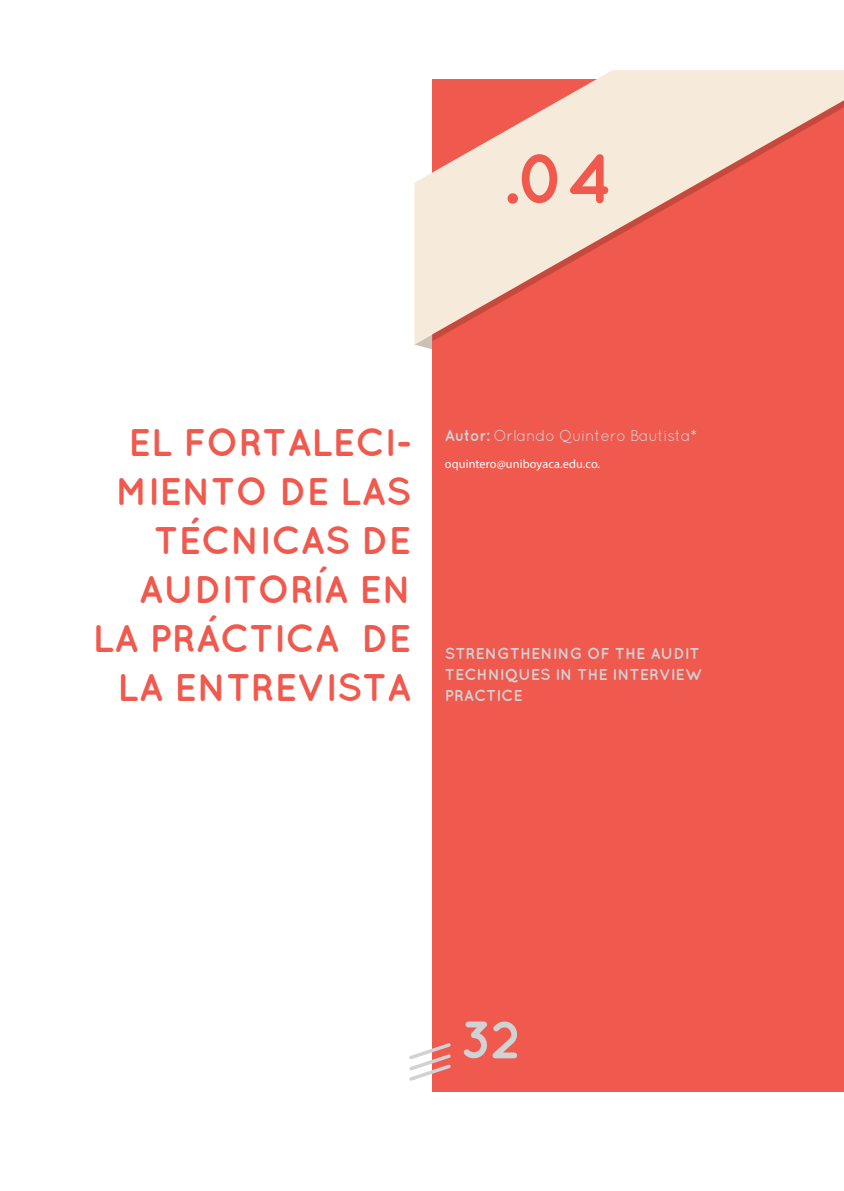
<style>
.page{position:relative;width:844px;height:1191px;background:#fff}
.page>*{position:absolute;margin:0;border:0;box-sizing:border-box;transform-origin:0 0}
.Titulo-Art{font:700 70px "Quicksand";color:#f0594d}
.t1{font:700 52.5px "Quicksand";color:#d1d2d4}
.Titulo-Art-2{font:700 38.5px/49px "Quicksand";letter-spacing:-.01em;color:#f0594d;text-align:right}
.Tit-Ingles{font:700 15.75px/21px "Quicksand";color:#d1d2d4}
.Autor{font:15.75px "Quicksand";letter-spacing:-.025em;color:#d1d2d4}
.Correo{font:12.25px "Myriad Pro";letter-spacing:.01em;color:#fff}
.s1{font-weight:700}
</style>
<div class="page">
<svg style="left:414px;top:344px;width:18px;height:5px"></svg>
<div style="left:432px;top:79px;width:411px;height:1012px;background:#f0594d"></div>
<svg style="left:414px;top:70px;width:429px;height:274px"></svg>
<svg style="left:409px;top:1043px;width:42px;height:38px"></svg>
<p class="Titulo-Art" style="left:501px;top:137px;width:112px">.04</p>
<p class="Titulo-Art-2" style="left:128px;top:417px;width:284px">EL FORTALECI-</p>
<p class="Titulo-Art-2" style="left:93px;top:466px;width:320px">MIENTO DE LAS<br>TÉCNICAS DE<br>AUDITORÍA EN<br>LA PRÁCTICA DE<br>LA ENTREVISTA</p>
<p class="Autor" style="left:445px;top:427px;width:253px"><span class="s1">Autor:</span> Orlando Quintero Bautista<span class="s1">*</span></p>
<p class="Correo" style="left:445px;top:456px;width:157px">oquintero@uniboyaca.edu.co.</p>
<p class="Tit-Ingles" style="left:445px;top:642px;width:259px">STRENGTHENING OF THE AUDIT<br>TECHNIQUES IN THE INTERVIEW<br>PRACTICE</p>
<h2 class="t1" style="left:459px;top:1008px;width:63px">32</h2>
</div>
